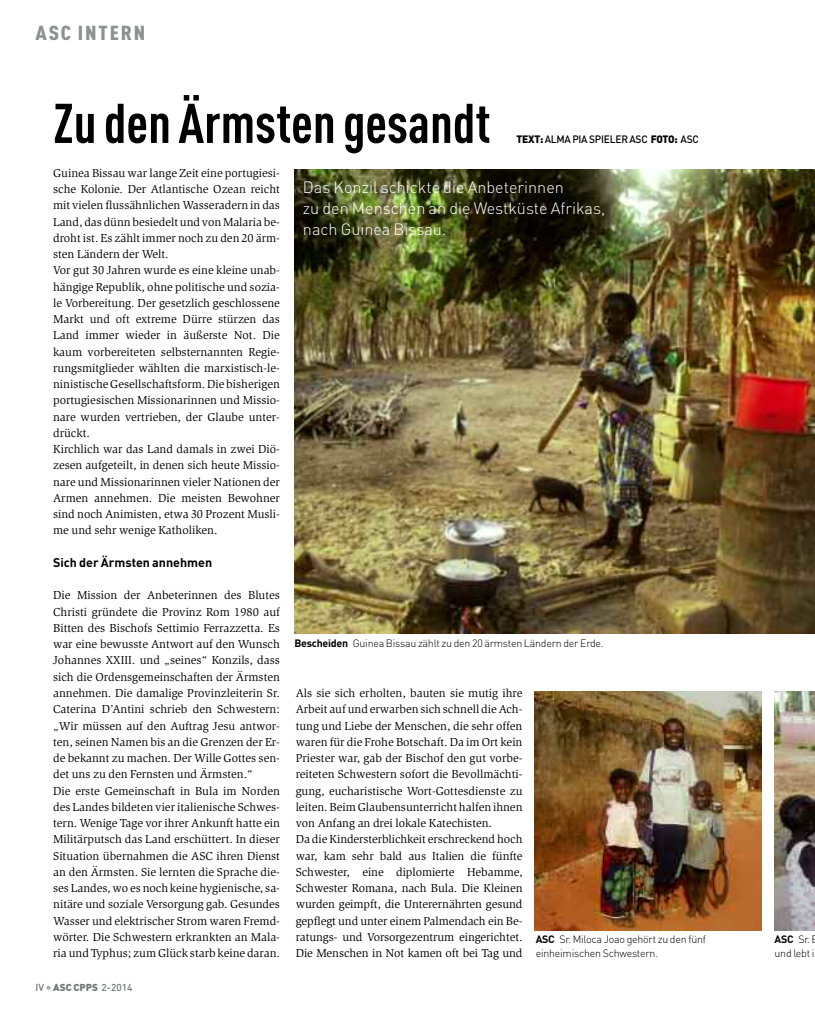
<style>
.page{position:relative;width:815px;height:1028px;background:#fff}
.page>*{position:absolute;margin:0;border:0;box-sizing:border-box;transform-origin:0 0}
.t1{font:700 55px "DIN Cond";color:#000}
.t2{font:900 20px "DIN Cond";letter-spacing:.085em;color:#8b9291;scale:1.1 1}
.t3{font:300 16.25px/21.2px "DIN Pro";color:#fff}
.t4{font:700 12.5px "DIN Pro";color:#000}
.t5{font:11.88px/16.2px "Slimbach Std";color:#000}
.t6{font:300 10.62px/13.8px "DIN Pro";letter-spacing:-.02em;color:#000}
.t7{font:500 10.62px "DIN Pro";letter-spacing:-.02em;color:#000;scale:.96 1}
.t8{font:500 10px "DIN Pro";color:#6e7775}
.s1{font-weight:900}
.s2{font-size:12.5px;color:#a8adac}
.s3{font-weight:700}
</style>
<div class="page">
<img style="left:294px;top:169px;width:521px;height:465px">
<img style="left:535px;top:691px;width:227px;height:239px">
<img style="left:775px;top:691px;width:40px;height:239px">
<h2 class="t2" style="left:35px;top:21px;width:101px">ASC INTERN</h2>
<h1 class="t1" style="left:53px;top:90px;width:439px">Zu den Ärmsten gesandt</h1>
<p class="t7" style="left:516px;top:133px;width:192px"><span class="s1">TEXT:</span>ALMA PIA SPIELER ASC <span class="s1">FOTO:</span> ASC</p>
<p class="t5" style="left:53px;top:165px;width:228px">Guinea Bissau war lange Zeit eine portugiesi&shy;sche Kolonie. Der Atlantische Ozean reicht mit vielen flussähnlichen Wasseradern in das Land, das dünn besiedelt und von Malaria be&shy;droht ist. Es zählt immer noch zu den 20 ärm&shy;sten Ländern der Welt.<br>Vor gut 30 Jahren wurde es eine kleine unab&shy;hängige Republik, ohne politische und sozia&shy;le Vorbereitung. Der gesetzlich geschlossene Markt und oft extreme Dürre stürzen das Land immer wieder in äußerste Not. Die kaum vorbereiteten selbsternannten Regie&shy;rungsmitglieder wählten die marxistisch-le&shy;ninistischeGesellschaftsform. Die bisherigen portugiesischen Missionarinnen und Missio&shy;nare wurden vertrieben, der Glaube unter&shy;drückt.<br>Kirchlich war das Land damals in zwei Diö&shy;zesen aufgeteilt, in denen sich heute Missio&shy;nare und Missionarinnen vieler Nationen der Armen annehmen. Die meisten Bewohner sind noch Animisten, etwa 30 Prozent Musli&shy;me und sehr wenige Katholiken.</p>
<p class="t4" style="left:53px;top:555px;width:161px">Sich der Ärmsten annehmen</p>
<p class="t5" style="left:53px;top:588px;width:228px">Die Mission der Anbeterinnen des Blutes Christi gründete die Provinz Rom 1980 auf Bitten des Bischofs Settimio Ferrazzetta. Es war eine bewusste Antwort auf den Wunsch Johannes XXIII. und „seines“ Konzils, dass sich die Ordensgemeinschaften der Ärmsten annehmen. Die damalige Provinzleiterin Sr.<br>Caterina D’Antini schrieb den Schwestern: „Wir müssen auf den Auftrag Jesu antwor&shy;ten, seinen Namen bis an die Grenzen der Er&shy;de bekannt zu machen. Der Wille Gottes sen&shy;det uns zu den Fernsten und Ärmsten.“<br>Die erste Gemeinschaft in Bula im Norden des Landes bildeten vier italienische Schwes&shy;tern. Wenige Tage vor ihrer Ankunft hatte ein Militärputsch das Land erschüttert. In dieser Situation übernahmen die ASC ihren Dienst an den Ärmsten. Sie lernten die Sprache die&shy;ses Landes,wo es noch keine hygienische, sa&shy;nitäre und soziale Versorgung gab. Gesundes Wasser und elektrischer Strom waren Fremd&shy;wörter. Die Schwestern erkrankten an Mala&shy;ria und Typhus; zum Glück starb keine daran.</p>
<p class="t8" style="left:35px;top:982px;width:99px">IV <span class="s2">•</span><span class="s1">ASC CPPS</span> 2-2014</p>
<h3 class="t3" style="left:303px;top:176px;width:304px">Das Konzil schickte die Anbeterinnen<br>zu den Menschen an die Westküste Afrikas, nach Guinea Bissau.</h3>
<p class="t6" style="left:294px;top:636px;width:311px"><span class="s3">Bescheiden</span> Guinea Bissau zählt zu den 20 ärmsten Ländern der Erde.</p>
<p class="t5" style="left:296px;top:685px;width:228px">Als sie sich erholten, bauten sie mutig ihre Arbeit auf und erwarben sich schnell die Ach&shy;tung und Liebe der Menschen, die sehr offen waren für die Frohe Botschaft. Da im Ort kein Priester war, gab der Bischof den gut vorbe&shy;reiteten Schwestern sofort die Bevollmächti&shy;gung, eucharistische Wort-Gottesdienste zu leiten.Beim Glaubensunterricht halfen ihnen von Anfang an drei lokale Katechisten.<br>Da die Kindersterblichkeit erschreckend hoch war, kam sehr bald aus Italien die fünfte Schwester, eine diplomierte Hebamme, Schwester Romana, nach Bula. Die Kleinen wurden geimpft, die Unterernährten gesund gepflegt und unter einem Palmendach ein Be&shy;ratungs- und Vorsorgezentrum eingerichtet.<br>Die Menschen in Not kamen oft bei Tag und</p>
<p class="t6" style="left:536px;top:932px;width:172px"><span class="s3">ASC</span> Sr. Miloca Joao gehört zu den fünf einheimischen Schwestern.</p>
<p class="t6" style="left:775px;top:932px;width:41px"><span class="s3">ASC</span> Sr. und lebt i</p>
</div>
